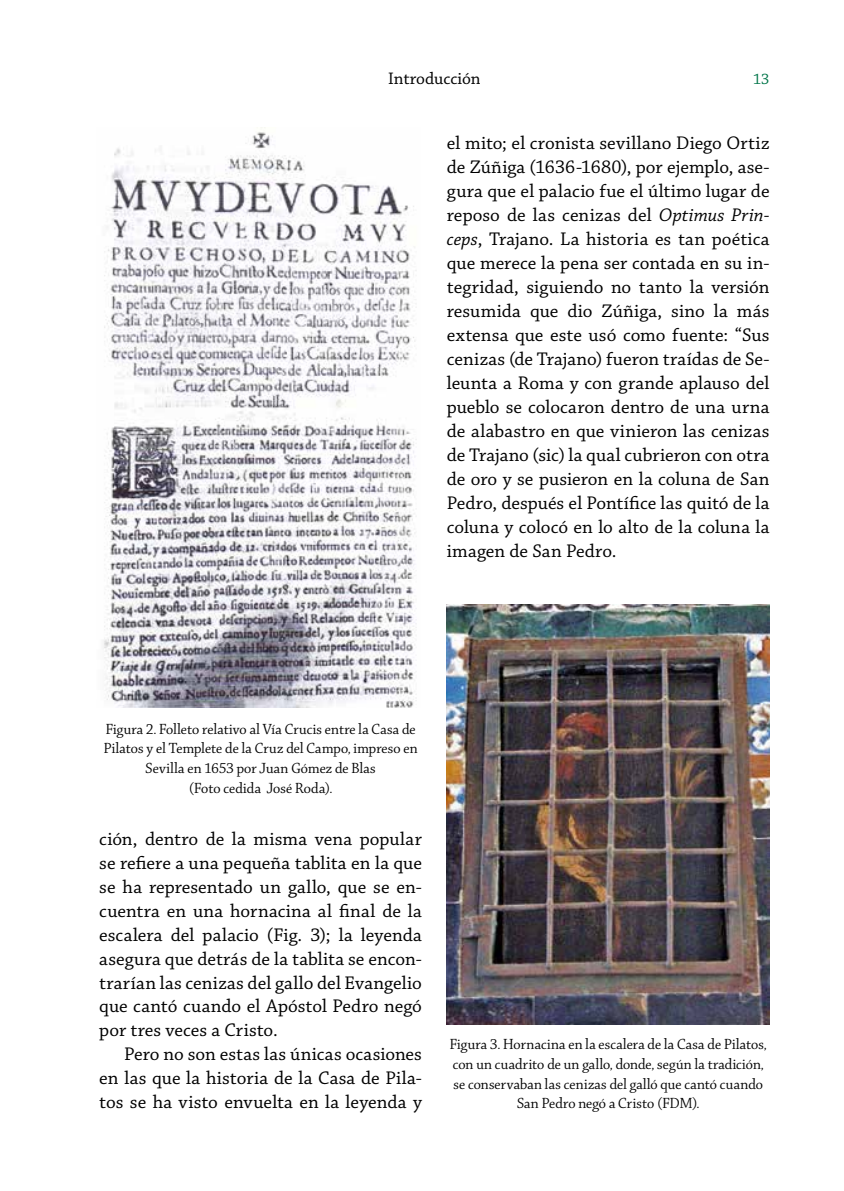
<style>
.page{position:relative;width:844px;height:1191px;background:#fff}
.page>*{position:absolute;margin:0;border:0;box-sizing:border-box;transform-origin:0 0}
.t1{font:19.25px/24px "Chaparral Pro";letter-spacing:.005em;color:#000;text-align:justify}
.t2{font:17.5px "Chaparral Pro";color:#000}
.t3{font:15.75px/19.6px "Chaparral Pro Disp";letter-spacing:.01em;color:#000;text-align:center}
.t4{font:15.75px "Chaparral Pro";color:#007549}
.s1{font-style:italic}
</style>
<div class="page">
<img style="left:103px;top:127px;width:314px;height:580px">
<img style="left:446px;top:604px;width:323px;height:420px">
<p class="t2" style="left:388px;top:69px;width:94px">Introducción</p>
<p class="t4" style="left:752px;top:70px;width:18px">13</p>
<p class="t1" style="left:446px;top:132px;width:324px">el mito; el cronista sevillano Diego Ortiz de Zúñiga (1636-1680), por ejemplo, ase&shy;gura que el palacio fue el último lugar de reposo de las cenizas del <span class="s1">Optimus Prin&shy;ceps</span>, Trajano. La historia es tan poética que merece la pena ser contada en su in&shy;tegridad, siguiendo no tanto la versión resumida que dio Zúñiga, sino la más extensa que este usó como fuente: “Sus cenizas (de Trajano) fueron traídas de Se&shy;leunta a Roma y con grande aplauso del pueblo se colocaron dentro de una urna de alabastro en que vinieron las cenizas de Trajano (sic) la qual cubrieron con otra de oro y se pusieron en la coluna de San Pedro, después el Pontífice las quitó de la coluna y colocó en lo alto de la coluna la imagen de San Pedro.</p>
<p class="t3" style="left:104px;top:720px;width:315px">Figura 2. Folleto relativo al Vía Crucis entre la Casa de Pilatos y el Templete de la Cruz del Campo, impreso en Sevilla en 1653 por Juan Gómez de Blas<br>(Foto cedida José Roda).</p>
<p class="t1" style="left:99px;top:827px;width:324px">ción, dentro de la misma vena popular se refiere a una pequeña tablita en la que se ha representado un gallo, que se en&shy;cuentra en una hornacina al final de la escalera del palacio (Fig. 3); la leyenda asegura que detrás de la tablita se encon&shy;trarían las cenizas del gallo del Evangelio que cantó cuando el Apóstol Pedro negó por tres veces a Cristo.</p>
<p class="t1" style="left:99px;top:1043px;width:324px;text-indent:25px">Pero no son estas las únicas ocasiones en las que la historia de la Casa de Pila&shy;tos se ha visto envuelta en la leyenda y</p>
<p class="t3" style="left:449px;top:1035px;width:318px">Figura 3. Hornacina en la escalera de la Casa de Pilatos, con un cuadrito de un gallo, donde, según la tradición, se conservaban las cenizas del galló que cantó cuando San Pedro negó a Cristo (FDM).</p>
</div>
